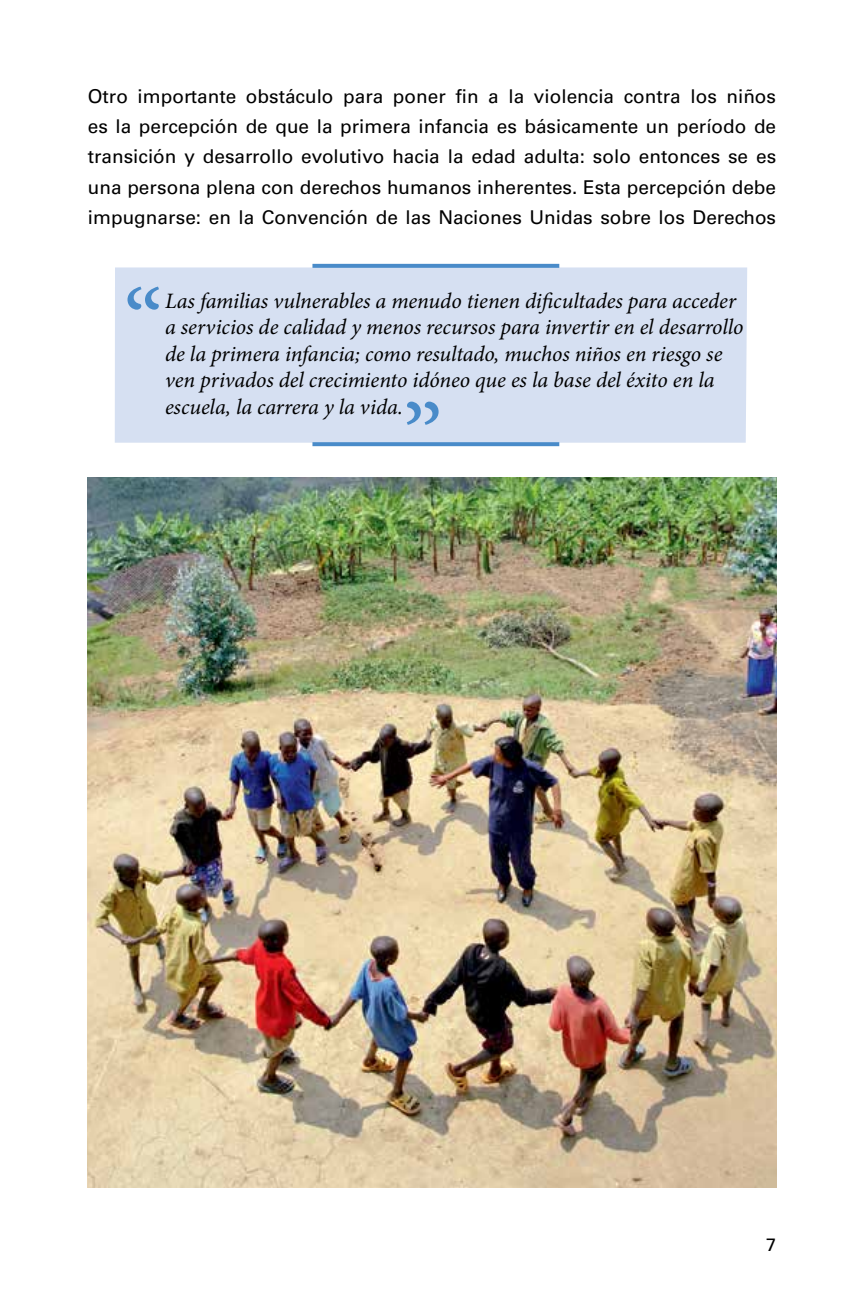
<style>
.page{position:relative;width:864px;height:1296px;background:#fff}
.page>*{position:absolute;margin:0;border:0;box-sizing:border-box;transform-origin:0 0}
.t1{font:100px "Minion Pro";color:#498bc9}
.t2{font:italic 22px/26.4px "Minion Pro";letter-spacing:-.005em;color:#000}
.t3{font:19px/30.4px "Univers";color:#000;text-align:justify}
.t4{font:18px "Univers";color:#000}
</style>
<div class="page">
<img style="left:88px;top:477px;width:688px;height:711px">
<div style="left:115px;top:267px;width:632px;height:176px;background:#d6e0f2"></div>
<svg style="left:312px;top:264px;width:247px;height:4px"></svg>
<svg style="left:312px;top:442px;width:247px;height:4px"></svg>
<p class="t3" style="left:88px;top:81px;width:690px">Otro importante obstáculo para poner fin a la violencia contra los niños es la percepción de que la primera infancia es básicamente un período de transición y desarrollo evolutivo hacia la edad adulta: solo entonces se es una persona plena con derechos humanos inherentes. Esta percepción debe impugnarse: en la Convención de las Naciones Unidas sobre los Derechos</p>
<h1 class="t1" style="left:123px;top:259px;width:41px">“</h1>
<p class="t2" style="left:165px;top:288px;width:580px">Las familias vulnerables a menudo tienen dificultades para acceder a servicios de calidad y menos recursos para invertir en el desarrollo de la primera infancia; como resultado, muchos niños en riesgo se ven privados del crecimiento idóneo que es la base del éxito en la escuela, la carrera y la vida.</p>
<h1 class="t1" style="left:403px;top:374px;width:42px">”</h1>
<p class="t4" style="left:766px;top:1233px;width:12px">7</p>
</div>
